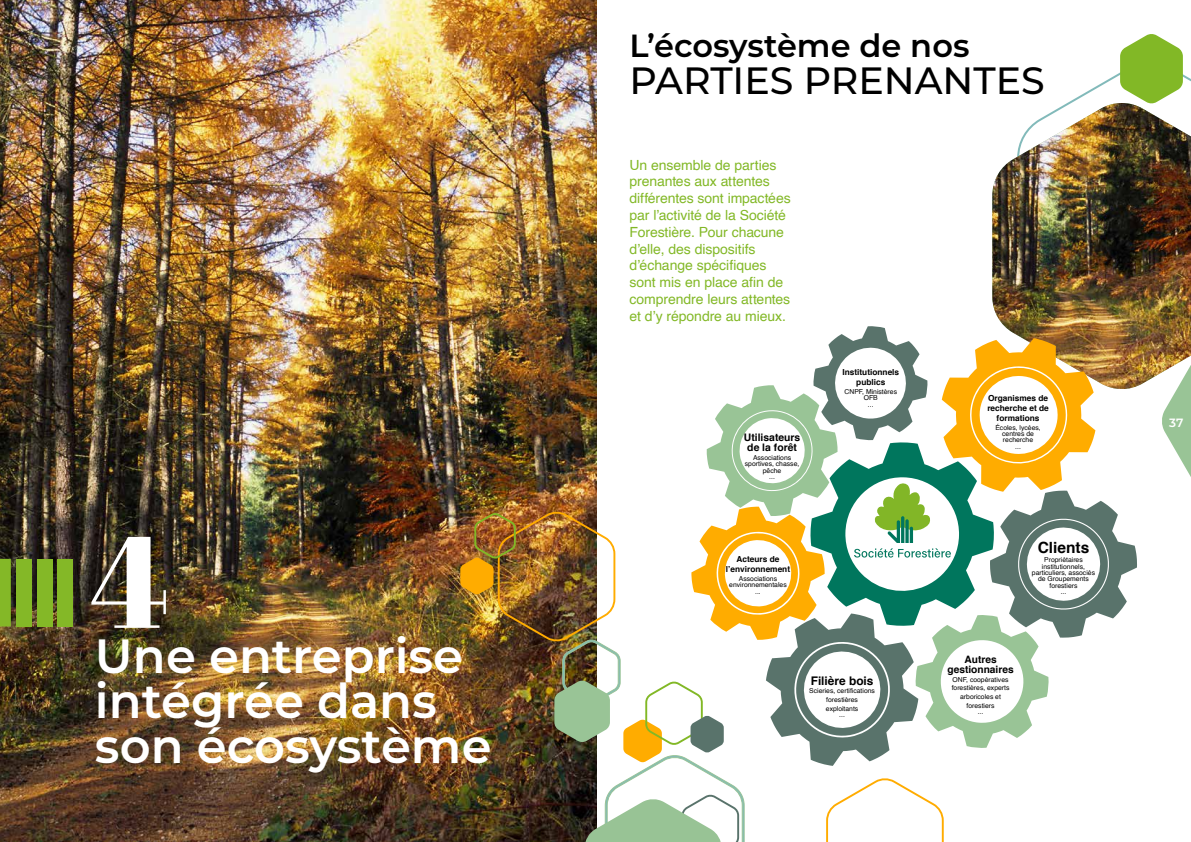
<style>
.page{position:relative;width:1191px;height:842px;background:#fff}
.page>*{position:absolute;margin:0;border:0;box-sizing:border-box;transform-origin:0 0}
.t1{font:130px "Abril Fatface";color:#fff}
.t2{font:600 48px/45px "Montserrat";color:#fff}
.t3{font:500 38px "Montserrat";color:#000}
.t4{font:600 32px "Montserrat";color:#000}
.t5{font:700 15.5px "Helvetica";color:#000}
.t6{font:14px/16.8px "Helvetica";letter-spacing:-.01em;color:#82b826}
.t7{font:600 12px "Montserrat";color:#fff}
.t8{font:700 11.9px "Helvetica";color:#000}
.t9{font:700 10.4px/10px "Helvetica";color:#000;text-align:center}
.t10{font:700 10.2px/10px "Helvetica";color:#000;text-align:center}
.t11{font:700 8.3px/10px "Helvetica";color:#000;text-align:center}
.t12{font:6.8px/6.4px "Helvetica";color:#000;text-align:center}
</style>
<div class="page">
<svg style="left:1162px;top:391px;width:29px;height:86px"></svg>
<img style="left:0;top:0;width:597px;height:842px">
<div style="left:57px;top:559px;width:16px;height:67px;background:#84b827"></div>
<div style="left:37px;top:559px;width:16px;height:67px;background:#84b827"></div>
<div style="left:16px;top:559px;width:16px;height:67px;background:#84b827"></div>
<svg style="left:0;top:559px;width:11px;height:67px"></svg>
<svg style="left:1120px;top:34px;width:62px;height:67px"></svg>
<img style="left:992px;top:103px;width:199px;height:287px">
<img style="left:460px;top:326px;width:677px;height:516px">
<h1 class="t1" style="left:91px;top:490px;width:80px">4</h1>
<h2 class="t2" style="left:95px;top:631px;width:398px">Une entreprise intégrée dans son écosystème</h2>
<h3 class="t4" style="left:629px;top:23px;width:341px">L’écosystème de nos</h3>
<h3 class="t3" style="left:629px;top:54px;width:417px">PARTIES PRENANTES</h3>
<p class="t6" style="left:629px;top:157px;width:163px">Un ensemble de parties prenantes aux attentes différentes sont impactées par l’activité de la Société<br>Forestière. Pour chacune d’elle, des dispositifs d’échange spécifiques sont mis en place afin de comprendre leurs attentes et d’y répondre au mieux.</p>
<h3 class="t9" style="left:744px;top:433px;width:58px">Utilisateurs de la forêt</h3>
<p class="t12" style="left:745px;top:454px;width:56px">Associations sportives, chasse, pêche<br>...</p>
<p class="t11" style="left:842px;top:368px;width:58px">Institutionnels publics</p>
<p class="t12" style="left:844px;top:389px;width:54px">CNPF, Ministères<br>OFB<br>...</p>
<p class="t11" style="left:987px;top:393px;width:63px">Organismes de recherche et de formations</p>
<p class="t12" style="left:995px;top:424px;width:47px">Écoles, lycées, centres de recherche<br>...</p>
<p class="t11" style="left:726px;top:554px;width:66px">Acteurs de l’environnement</p>
<p class="t12" style="left:729px;top:576px;width:59px">Associations environnementales ...</p>
<h3 class="t8" style="left:810px;top:671px;width:64px">Filière bois</h3>
<p class="t12" style="left:809px;top:687px;width:67px;line-height:8.7px">Scieries, certifications forestières exploitants</p>
<p class="t12" style="left:839px;top:712px;width:7px">...</p>
<h3 class="t5" style="left:1037px;top:535px;width:53px">Clients</h3>
<p class="t12" style="left:1032px;top:557px;width:65px">Propriétaires institutionnels, particuliers, associés de Groupements forestiers<br>...</p>
<h3 class="t10" style="left:947px;top:655px;width:68px">Autres gestionnaires</h3>
<p class="t12" style="left:951px;top:675px;width:59px;line-height:8.7px">ONF, coopératives forestières, experts arboricoles et forestiers</p>
<p class="t12" style="left:977px;top:709px;width:7px">...</p>
<h3 class="t7" style="left:1169px;top:414px;width:16px">37</h3>
</div>
